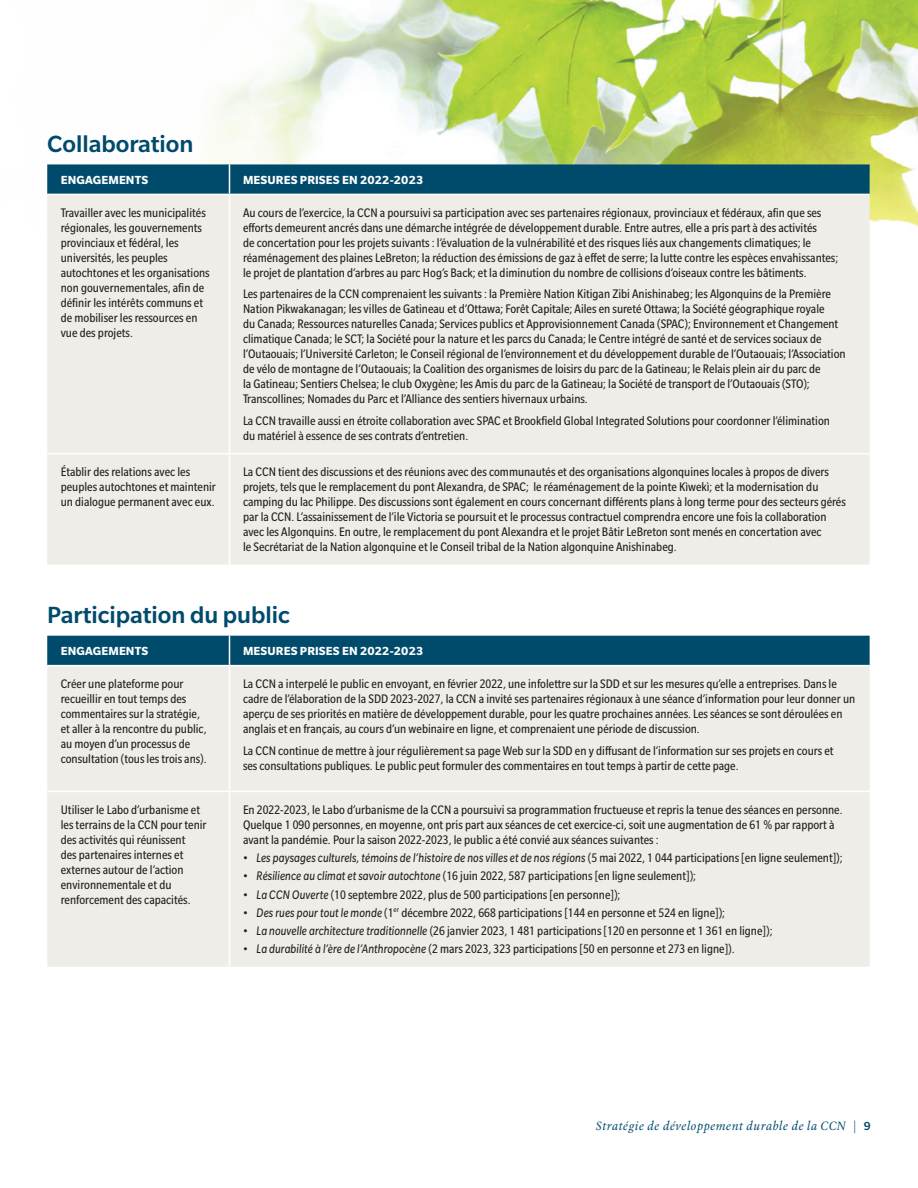
<style>
.page{position:relative;width:918px;height:1188px;background:#fff}
.page>*{position:absolute;margin:0;border:0;box-sizing:border-box;transform-origin:0 0}
.PRINCIPLES_sub_FR{font:500 25.5px "Slate Std";color:#004b6c}
.TABLE_body_FR{font:condensed 13.5px/15px "Slate Std";color:#231f20}
.TABLE_body_bullets_F{font:condensed 13.5px "Slate Std";color:#231f20}
.TABLE_body_bullets_F-2{font:italic 13.5px "Slate Std";letter-spacing:.01em;color:#231f20;scale:.85 1}
.TABLE_heading_FR{font:700 12.75px "Slate Std";letter-spacing:.01em;color:#fff}
.t1{font:italic 12.75px "Laurentian Std";letter-spacing:.05em;color:#004b6c}
.s1{font-style:normal;font-stretch:condensed}
.s2{font-style:italic;font-stretch:normal}
.s3{font-family:"Slate Std";font-weight:500;font-style:normal}
</style>
<div class="page">
<img style="left:208px;top:0;width:710px;height:227px">
<svg style="left:47px;top:164px;width:823px;height:30px;background:#064f6f"></svg>
<div style="left:47px;top:195px;width:823px;height:370px;background:#eeede8"></div>
<hr style="left:229px;top:164px;width:1px;height:30px;background:#fff">
<hr style="left:229px;top:195px;width:1px;height:258px;background:#fff">
<hr style="left:229px;top:454px;width:1px;height:111px;background:#fff">
<hr style="left:47px;top:453px;width:183px;height:1px;background:#fff">
<hr style="left:230px;top:453px;width:640px;height:1px;background:#fff">
<hr style="left:47px;top:194px;width:183px;height:1px;background:#fff">
<hr style="left:230px;top:194px;width:640px;height:1px;background:#fff">
<div style="left:47px;top:666px;width:823px;height:301px;background:#eeede8"></div>
<div style="left:47px;top:636px;width:823px;height:29px;background:#004b6c"></div>
<hr style="left:229px;top:666px;width:1px;height:125px;background:#fff">
<hr style="left:47px;top:791px;width:183px;height:1px;background:#fff">
<hr style="left:230px;top:791px;width:640px;height:1px;background:#fff">
<hr style="left:229px;top:792px;width:1px;height:175px;background:#fff">
<p class="PRINCIPLES_sub_FR" style="left:47px;top:130px;width:148px">Collaboration</p>
<p class="TABLE_heading_FR" style="left:61px;top:173px;width:89px">ENGAGEMENTS</p>
<p class="TABLE_heading_FR" style="left:243px;top:173px;width:182px">MESURES PRISES EN 2022‑2023</p>
<p class="TABLE_body_FR" style="left:61px;top:205px;width:150px">Travailler avec les municipalités régionales, les gouvernements provinciaux et fédéral, les universités, les peuples autochtones et les organisations non gouvernementales, afin de définir les intérêts communs et de mobiliser les ressources en vue des projets.</p>
<p class="TABLE_body_FR" style="left:243px;top:205px;width:597px">Au cours de l’exercice, la CCN a poursuivi sa participation avec ses partenaires régionaux, provinciaux et fédéraux, afin que ses efforts demeurent ancrés dans une démarche intégrée de développement durable. Entre autres, elle a pris part à des activités<br>de concertation pour les projets suivants : l’évaluation de la vulnérabilité et des risques liés aux changements climatiques; le réaménagement des plaines LeBreton; la réduction des émissions de gaz à effet de serre; la lutte contre les espèces envahissantes; le projet de plantation d’arbres au parc Hog’s Back; et la diminution du nombre de collisions d’oiseaux contre les bâtiments.</p>
<p class="TABLE_body_FR" style="left:243px;top:287px;width:604px">Les partenaires de la CCN comprenaient les suivants : la Première Nation Kitigan Zibi Anishinabeg; les Algonquins de la Première Nation Pikwakanagan; les villes de Gatineau et d’Ottawa; Forêt Capitale; Ailes en sureté Ottawa; la Société géographique royale<br>du Canada; Ressources naturelles Canada; Services publics et Approvisionnement Canada (SPAC); Environnement et Changement climatique Canada; le SCT; la Société pour la nature et les parcs du Canada; le Centre intégré de santé et de services sociaux de l’Outaouais; l’Université Carleton; le Conseil régional de l’environnement et du développement durable de l’Outaouais; l’Association de vélo de montagne de l’Outaouais; la Coalition des organismes de loisirs du parc de la Gatineau; le Relais plein air du parc de<br>la Gatineau; Sentiers Chelsea; le club Oxygène; les Amis du parc de la Gatineau; la Société de transport de l’Outaouais (STO); Transcollines; Nomades du Parc et l’Alliance des sentiers hivernaux urbains.</p>
<p class="TABLE_body_FR" style="left:243px;top:413px;width:588px">La CCN travaille aussi en étroite collaboration avec SPAC et Brookfield Global Integrated Solutions pour coordonner l’élimination du matériel à essence de ses contrats d’entretien.</p>
<p class="TABLE_body_FR" style="left:61px;top:464px;width:157px">Établir des relations avec les peuples autochtones et maintenir un dialogue permanent avec eux.</p>
<p class="TABLE_body_FR" style="left:243px;top:464px;width:604px">La CCN tient des discussions et des réunions avec des communautés et des organisations algonquines locales à propos de divers projets, tels que le remplacement du pont Alexandra, de SPAC; le réaménagement de la pointe Kìwekì; et la modernisation du camping du lac Philippe. Des discussions sont également en cours concernant différents plans à long terme pour des secteurs gérés par la CCN. L’assainissement de l’ile Victoria se poursuit et le processus contractuel comprendra encore une fois la collaboration avec les Algonquins. En outre, le remplacement du pont Alexandra et le projet Bâtir LeBreton sont menés en concertation avec<br>le Secrétariat de la Nation algonquine et le Conseil tribal de la Nation algonquine Anishinabeg.</p>
<p class="PRINCIPLES_sub_FR" style="left:47px;top:601px;width:244px">Participation du public</p>
<p class="TABLE_heading_FR" style="left:61px;top:644px;width:89px">ENGAGEMENTS</p>
<p class="TABLE_heading_FR" style="left:243px;top:644px;width:182px">MESURES PRISES EN 2022‑2023</p>
<p class="TABLE_body_FR" style="left:61px;top:676px;width:147px">Créer une plateforme pour recueillir en tout temps des commentaires sur la stratégie, et aller à la rencontre du public, au moyen d’un processus de consultation (tous les trois ans).</p>
<p class="TABLE_body_FR" style="left:243px;top:676px;width:614px">La CCN a interpelé le public en envoyant, en février 2022, une infolettre sur la SDD et sur les mesures qu’elle a entreprises. Dans le cadre de l’élaboration de la SDD 2023‑2027, la CCN a invité ses partenaires régionaux à une séance d’information pour leur donner un aperçu de ses priorités en matière de développement durable, pour les quatre prochaines années. Les séances se sont déroulées en anglais et en français, au cours d’un webinaire en ligne, et comprenaient une période de discussion.</p>
<p class="TABLE_body_FR" style="left:243px;top:743px;width:592px">La CCN continue de mettre à jour régulièrement sa page Web sur la SDD en y diffusant de l’information sur ses projets en cours et ses consultations publiques. Le public peut formuler des commentaires en tout temps à partir de cette page.</p>
<p class="TABLE_body_FR" style="left:61px;top:802px;width:147px">Utiliser le Labo d’urbanisme et les terrains de la CCN pour tenir des activités qui réunissent<br>des partenaires internes et externes autour de l’action environnementale et du renforcement des capacités.</p>
<p class="TABLE_body_FR" style="left:243px;top:802px;width:601px">En 2022‑2023, le Labo d’urbanisme de la CCN a poursuivi sa programmation fructueuse et repris la tenue des séances en personne.<br>Quelque 1 090 personnes, en moyenne, ont pris part aux séances de cet exercice‑ci, soit une augmentation de 61 % par rapport à avant la pandémie. Pour la saison 2022‑2023, le public a été convié aux séances suivantes :</p>
<p class="TABLE_body_bullets_F-2" style="left:243px;top:851px;width:707px"><span class="s1">•</span> Les paysages culturels, témoins de l’histoire de nos villes et de nos régions <span class="s1">(5 mai 2022, 1 044 participations [en ligne seulement]);</span></p>
<p class="TABLE_body_bullets_F" style="left:243px;top:869px;width:455px">• <span class="s2">Résilience au climat et savoir autochtone</span> (16 juin 2022, 587 participations [en ligne seulement]);</p>
<p class="TABLE_body_bullets_F" style="left:243px;top:887px;width:379px">• <span class="s2">La CCN Ouverte</span> (10 septembre 2022, plus de 500 participations [en personne]);</p>
<p class="TABLE_body_bullets_F" style="left:243px;top:906px;width:484px">• <span class="s2">Des rues pour tout le monde</span> (1<sup>er</sup> décembre 2022, 668 participations [144 en personne et 524 en ligne]);</p>
<p class="TABLE_body_bullets_F" style="left:243px;top:924px;width:531px">• <span class="s2">La nouvelle architecture traditionnelle</span> (26 janvier 2023, 1 481 participations [120 en personne et 1 361 en ligne]);</p>
<p class="TABLE_body_bullets_F" style="left:243px;top:942px;width:493px">• <span class="s2">La durabilité à l’ère de l’Anthropocène</span> (2 mars 2023, 323 participations [50 en personne et 273 en ligne]).</p>
<p class="t1" style="left:596px;top:1119px;width:276px">Stratégie de développement durable de la CCN | <span class="s3">9</span></p>
</div>
